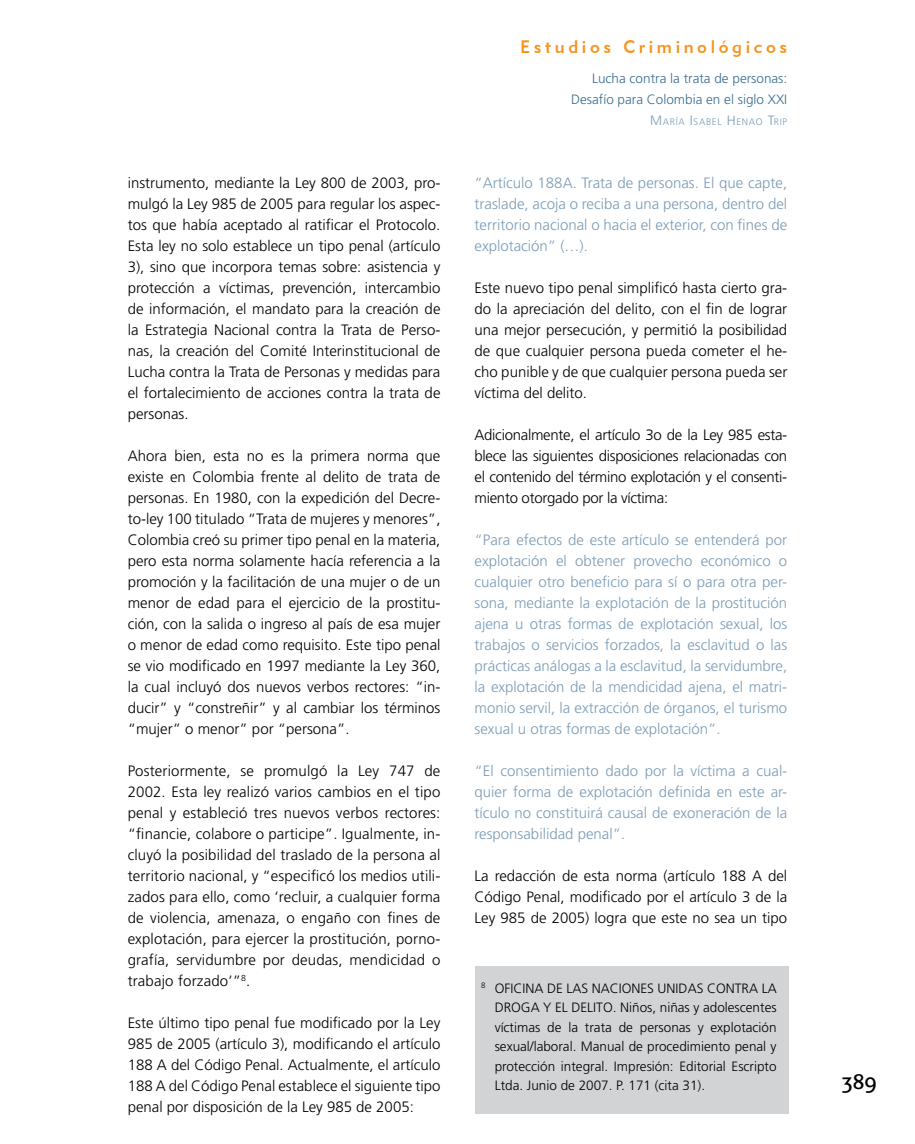
<style>
.page{position:relative;width:915px;height:1144px;background:#fff}
.page>*{position:absolute;margin:0;border:0;box-sizing:border-box;transform-origin:0 0}
.t1{font:21px "Formata Regular SC";color:#000}
.t2{font:18px "Geometric 415 BT Medium A";letter-spacing:.2em;color:#f7931d}
.t3{font:300 15px/21px "Frutiger LT Std";color:#000;text-align:justify}
.t4{font:300 15px/21px "Frutiger LT Std";color:#7c9cb7;text-align:justify}
.t5{font:300 13.5px/19.5px "Frutiger LT Std";color:#000;text-align:justify}
.t6{font:300 13.5px/21px "Frutiger LT Std";color:#3a6e8f;text-align:right}
.t7{font:300 9.45px "Frutiger LT Std";letter-spacing:.07em;color:#7c9cb7}
.s1{font-size:13.5px}
</style>
<div class="page">
<div style="left:475px;top:966px;width:313px;height:148px;background:#d1d3d4"></div>
<p class="t3" style="left:128px;top:172px;width:314px">instrumento, mediante la Ley 800 de 2003, pro&shy;mulgó la Ley 985 de 2005 para regular los aspec&shy;tos que había aceptado al ratificar el Protocolo.<br>Esta ley no solo establece un tipo penal (artículo 3), sino que incorpora temas sobre: asistencia y protección a víctimas, prevención, intercambio de información, el mandato para la creación de la Estrategia Nacional contra la Trata de Perso&shy;nas, la creación del Comité Interinstitucional de Lucha contra la Trata de Personas y medidas para el fortalecimiento de acciones contra la trata de personas.</p>
<p class="t3" style="left:128px;top:445px;width:314px">Ahora bien, esta no es la primera norma que existe en Colombia frente al delito de trata de personas. En 1980, con la expedición del Decre&shy;to-ley 100 titulado “Trata de mujeres y menores”, Colombia creó su primer tipo penal en la materia, pero esta norma solamente hacía referencia a la promoción y la facilitación de una mujer o de un menor de edad para el ejercicio de la prostitu&shy;ción, con la salida o ingreso al país de esa mujer o menor de edad como requisito. Este tipo penal se vio modificado en 1997 mediante la Ley 360, la cual incluyó dos nuevos verbos rectores: “in&shy;ducir” y “constreñir” y al cambiar los términos “mujer” o menor” por “persona”.</p>
<p class="t3" style="left:128px;top:760px;width:314px">Posteriormente, se promulgó la Ley 747 de 2002. Esta ley realizó varios cambios en el tipo penal y estableció tres nuevos verbos rectores: “financie, colabore o participe”. Igualmente, in&shy;cluyó la posibilidad del traslado de la persona al territorio nacional, y “especificó los medios utili&shy;zados para ello, como ‘recluir, a cualquier forma de violencia, amenaza, o engaño con fines de explotación, para ejercer la prostitución, porno&shy;grafía, servidumbre por deudas, mendicidad o trabajo forzado’”<sup>8</sup>.</p>
<p class="t3" style="left:128px;top:1012px;width:314px">Este último tipo penal fue modificado por la Ley 985 de 2005 (artículo 3), modificando el artículo 188 A del Código Penal. Actualmente, el artículo 188 A del Código Penal establece el siguiente tipo penal por disposición de la Ley 985 de 2005:</p>
<p class="t2" style="left:520px;top:36px;width:269px">Estudios Criminológicos</p>
<p class="t6" style="left:571px;top:68px;width:218px">Lucha contra la trata de personas:<br>Desafío para Colombia en el siglo XXI</p>
<p class="t7" style="left:650px;top:116px;width:139px"><span class="s1">M</span>aría <span class="s1">I</span> sabel <span class="s1">H</span>enao <span class="s1">T</span>rip</p>
<p class="t4" style="left:474px;top:172px;width:314px">“Artículo 188A. Trata de personas. El que capte, traslade, acoja o reciba a una persona, dentro del territorio nacional o hacia el exterior, con fines de explotación” (…).</p>
<p class="t3" style="left:474px;top:277px;width:314px">Este nuevo tipo penal simplificó hasta cierto gra&shy;do la apreciación del delito, con el fin de lograr una mejor persecución, y permitió la posibilidad de que cualquier persona pueda cometer el he&shy;cho punible y de que cualquier persona pueda ser víctima del delito.</p>
<p class="t3" style="left:474px;top:424px;width:314px">Adicionalmente, el artículo 3o de la Ley 985 esta&shy;blece las siguientes disposiciones relacionadas con el contenido del término explotación y el consenti&shy;miento otorgado por la víctima:</p>
<p class="t4" style="left:474px;top:529px;width:314px">“Para efectos de este artículo se entenderá por explotación el obtener provecho económico o cualquier otro beneficio para sí o para otra per&shy;sona, mediante la explotación de la prostitución ajena u otras formas de explotación sexual, los trabajos o servicios forzados, la esclavitud o las prácticas análogas a la esclavitud, la servidumbre, la explotación de la mendicidad ajena, el matri&shy;monio servil, la extracción de órganos, el turismo sexual u otras formas de explotación”.</p>
<p class="t4" style="left:474px;top:760px;width:314px">“El consentimiento dado por la víctima a cual&shy;quier forma de explotación definida en este ar&shy;tículo no constituirá causal de exoneración de la responsabilidad penal”.</p>
<p class="t3" style="left:474px;top:865px;width:314px">La redacción de esta norma (artículo 188 A del Código Penal, modificado por el artículo 3 de la Ley 985 de 2005) logra que este no sea un tipo</p>
<p class="t5" style="left:494px;top:978px;width:283px;text-indent:-14px"><sup>8</sup> OFICINA DE LAS NACIONES UNIDAS CONTRA LA DROGA Y EL DELITO. Niños, niñas y adolescentes víctimas de la trata de personas y explotación sexual/laboral. Manual de procedimiento penal y protección integral. Impresión: Editorial Escripto Ltda. Junio de 2007. P. 171 (cita 31).</p>
<h1 class="t1" style="left:842px;top:1069px;width:36px">389</h1>
</div>
